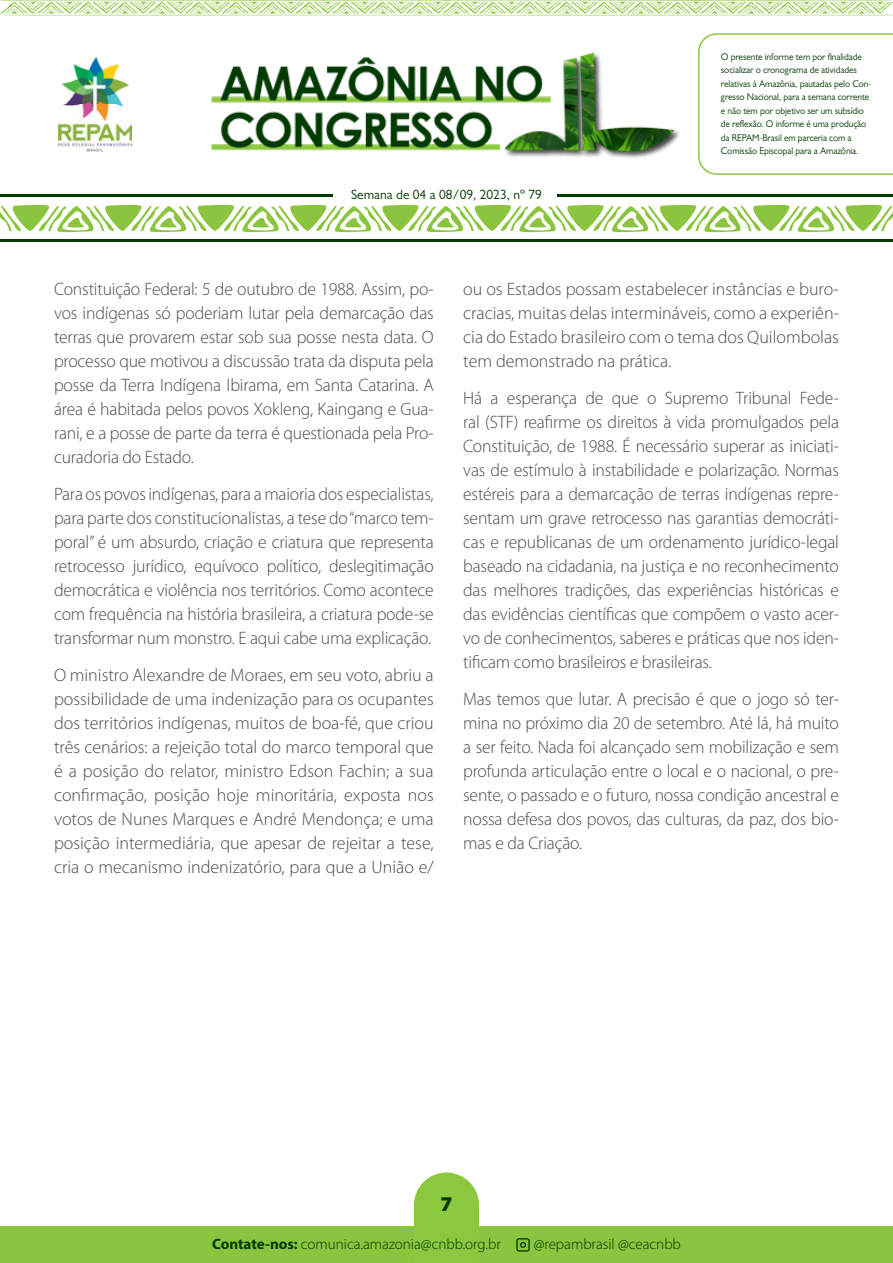
<style>
.page{position:relative;width:893px;height:1263px;background:#fff}
.page>*{position:absolute;margin:0;border:0;box-sizing:border-box;transform-origin:0 0}
.t1{font:900 21px "Myriad Pro";color:#003b00}
.t2{font:300 18px/24px "Myriad Pro";letter-spacing:-.01em;color:#4a4a49;text-align:justify}
.t3{font:300 15px "Myriad Pro";color:#003b00}
.t4{font:13.5px "Gill Sans MT Pro";color:#003b00}
.t5{font:9.75px/13.5px "Gill Sans MT Pro";letter-spacing:-.01em;color:#003b00;scale:.96 1}
.s1{font-weight:700}
</style>
<div class="page">
<svg style="left:0;top:204px;width:893px;height:29px"></svg>
<img style="left:59px;top:57px;width:73px;height:94px">
<div style="left:0;top:1227px;width:893px;height:36px;background:#8bc53f"></div>
<hr style="left:0;top:240px;width:893px;height:2px;background:#003b00">
<svg style="left:0;top:0;width:893px;height:16px"></svg>
<svg style="left:414px;top:1172px;width:65px;height:55px;background:#9bce5a"></svg>
<img style="left:211px;top:52px;width:469px;height:106px">
<svg style="left:516px;top:1238px;width:14px;height:13px"></svg>
<svg style="left:698px;top:33px;width:195px;height:142px"></svg>
<hr style="left:0;top:194px;width:332px;height:2px;background:#003b00">
<hr style="left:558px;top:194px;width:335px;height:2px;background:#003b00">
<p class="t4" style="left:351px;top:187px;width:192px">Semana de 04 a 08/09, 2023, nº 79</p>
<p class="t5" style="left:721px;top:50px;width:158px">O presente informe tem por finalidade socializar o cronograma de atividades relativas à Amazônia, pautadas pelo Con&shy;gresso Nacional, para a semana corrente e não tem por objetivo ser um subsídio de reflexão. O informe é uma produção da REPAM-Brasil em parceria com a Comissão Episcopal para a Amazônia.</p>
<p class="t2" style="left:54px;top:277px;width:381px">Constituição Federal: 5 de outubro de 1988. Assim, po&shy;vos indígenas só poderiam lutar pela demarcação das terras que provarem estar sob sua posse nesta data. O processo que motivou a discussão trata da disputa pela posse da Terra Indígena Ibirama, em Santa Catarina. A área é habitada pelos povos Xokleng, Kaingang e Gua&shy;rani, e a posse de parte da terra é questionada pela Pro&shy;curadoria do Estado.</p>
<p class="t2" style="left:54px;top:482px;width:381px">Para os povos indígenas, para a maioria dos especialistas, para parte dos constitucionalistas, a tese do “marco tem&shy;poral” é um absurdo, criação e criatura que representa retrocesso jurídico, equívoco político, deslegitimação democrática e violência nos territórios. Como acontece com frequência na história brasileira, a criatura pode-se transformar num monstro. E aqui cabe uma explicação.</p>
<p class="t2" style="left:54px;top:663px;width:381px">O ministro Alexandre de Moraes, em seu voto, abriu a possibilidade de uma indenização para os ocupantes dos territórios indígenas, muitos de boa-fé, que criou três cenários: a rejeição total do marco temporal que é a posição do relator, ministro Edson Fachin; a sua confirmação, posição hoje minoritária, exposta nos votos de Nunes Marques e André Mendonça; e uma posição intermediária, que apesar de rejeitar a tese, cria o mecanismo indenizatório, para que a União e/</p>
<p class="t2" style="left:463px;top:277px;width:377px">ou os Estados possam estabelecer instâncias e buro&shy;cracias, muitas delas intermináveis, como a experiên&shy;cia do Estado brasileiro com o tema dos Quilombolas tem demonstrado na prática.</p>
<p class="t2" style="left:463px;top:386px;width:377px">Há a esperança de que o Supremo Tribunal Fede&shy;ral (STF) reafirme os direitos à vida promulgados pela Constituição, de 1988. É necessário superar as iniciati&shy;vas de estímulo à instabilidade e polarização. Normas estéreis para a demarcação de terras indígenas repre&shy;sentam um grave retrocesso nas garantias democráti&shy;cas e republicanas de um ordenamento jurídico-legal baseado na cidadania, na justiça e no reconhecimento das melhores tradições, das experiências históricas e das evidências científicas que compõem o vasto acer&shy;vo de conhecimentos, saberes e práticas que nos iden&shy;tificam como brasileiros e brasileiras.</p>
<p class="t2" style="left:463px;top:687px;width:377px">Mas temos que lutar. A precisão é que o jogo só ter&shy;mina no próximo dia 20 de setembro. Até lá, há muito a ser feito. Nada foi alcançado sem mobilização e sem profunda articulação entre o local e o nacional, o pre&shy;sente, o passado e o futuro, nossa condição ancestral e nossa defesa dos povos, das culturas, da paz, dos bio&shy;mas e da Criação.</p>
<p class="t1" style="left:440px;top:1192px;width:14px">7</p>
<p class="t3" style="left:212px;top:1236px;width:290px"><span class="s1">Contate-nos:</span> comunica.amazonia@cnbb.org.br</p>
<p class="t3" style="left:534px;top:1236px;width:149px">@repambrasil @ceacnbb</p>
</div>
